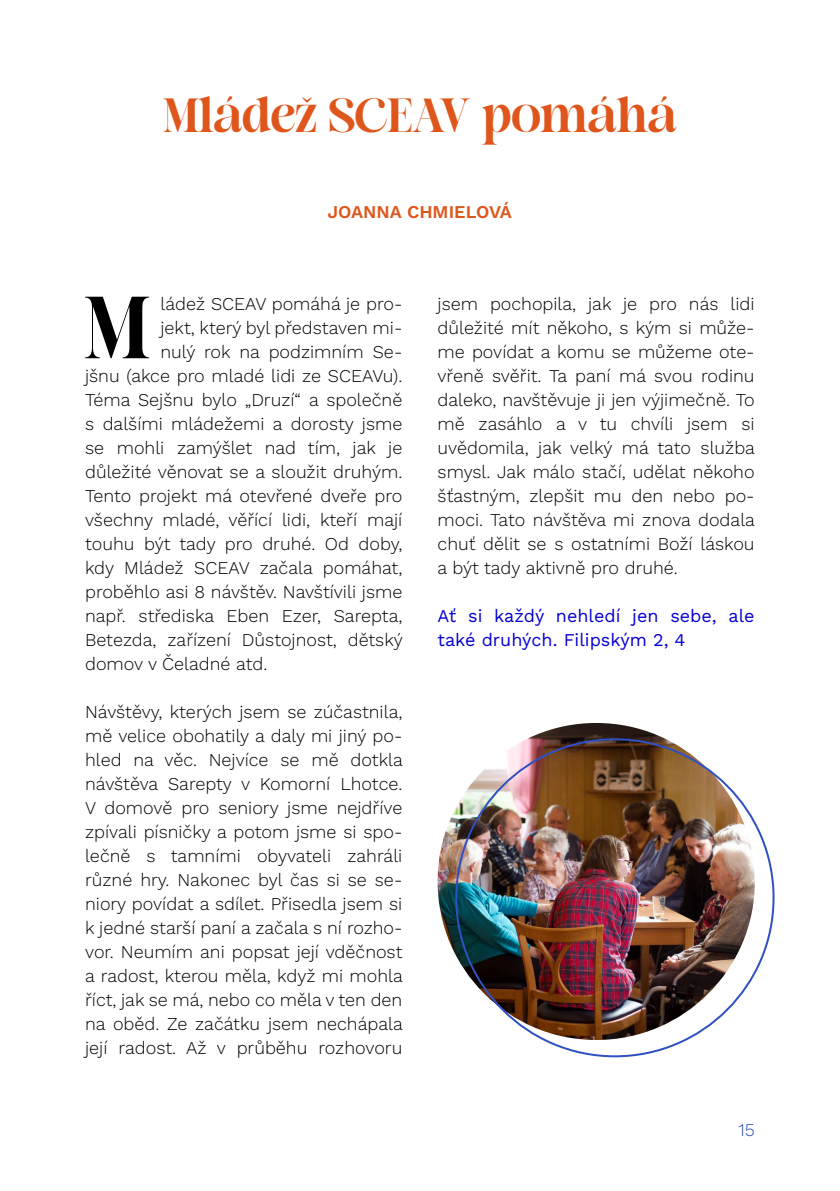
<style>
.page{position:relative;width:840px;height:1191px;background:#fff}
.page>*{position:absolute;margin:0;border:0;box-sizing:border-box;transform-origin:0 0}
.t1{font:88px "Bastoni";color:#000}
.t2{font:48px "Bastoni";color:#df561c}
.t3{font:300 18px/24px "Work Sans";color:#000;text-align:justify}
.t4{font:18px/24px "Work Sans";color:#0500d4}
.t5{font:600 18px "Work Sans";color:#de571d}
.t6{font:300 18px "Work Sans";color:#2e50c2}
</style>
<div class="page">
<img style="left:437px;top:723px;width:317px;height:317px;border-radius:50%">
<h2 class="t2" style="left:163px;top:96px;width:514px">Mládež SCEAV pomáhá</h2>
<p class="t5" style="left:327px;top:202px;width:186px">JOANNA CHMIELOVÁ</p>
<p class="t3" style="left:160px;top:292px;width:243px">ládež SCEAV pomáhá je pro‐</p>
<p class="t3" style="left:160px;top:316px;width:243px">jekt, který byl představen mi‐</p>
<p class="t3" style="left:160px;top:340px;width:243px">nulý rok na podzimním Se‐</p>
<p class="t3" style="left:85px;top:364px;width:318px">jšnu (akce pro mladé lidi ze SCEAVu).</p>
<p class="t3" style="left:85px;top:388px;width:318px">Téma Sejšnu bylo „Druzí“ a společně</p>
<p class="t3" style="left:85px;top:412px;width:318px">s dalšími mládežemi a dorosty jsme</p>
<p class="t3" style="left:85px;top:436px;width:318px">se mohli zamýšlet nad tím, jak je</p>
<p class="t3" style="left:85px;top:460px;width:318px">důležité věnovat se a sloužit druhým.</p>
<p class="t3" style="left:85px;top:484px;width:318px">Tento projekt má otevřené dveře pro</p>
<p class="t3" style="left:85px;top:508px;width:318px">všechny mladé, věřící lidi, kteří mají</p>
<p class="t3" style="left:85px;top:532px;width:318px">touhu být tady pro druhé. Od doby,</p>
<p class="t3" style="left:85px;top:556px;width:318px">kdy Mládež SCEAV začala pomáhat,</p>
<p class="t3" style="left:85px;top:580px;width:318px">proběhlo asi 8 návštěv. Navštívili jsme</p>
<p class="t3" style="left:85px;top:604px;width:318px">např. střediska Eben Ezer, Sarepta,</p>
<p class="t3" style="left:85px;top:628px;width:319px">Betezda, zařízení Důstojnost, dětský</p>
<p class="t3" style="left:85px;top:652px;width:183px">domov v Čeladné atd.</p>
<p class="t3" style="left:85px;top:700px;width:319px">Návštěvy, kterých jsem se zúčastnila, mě velice obohatily a daly mi jiný po‐ hled na věc. Nejvíce se mě dotkla návštěva Sarepty v Komorní Lhotce.<br>V domově pro seniory jsme nejdříve zpívali písničky a potom jsme si spo‐ lečně s tamními obyvateli zahráli různé hry. Nakonec byl čas si se se‐ niory povídat a sdílet. Přisedla jsem si k jedné starší paní a začala s ní rozho‐ vor. Neumím ani popsat její vděčnost a radost, kterou měla, když mi mohla říct, jak se má, nebo co měla v ten den na oběd. Ze začátku jsem nechápala její radost. Až v průběhu rozhovoru</p>
<h1 class="t1" style="left:85px;top:292px;width:66px">M</h1>
<p class="t3" style="left:437px;top:292px;width:319px">jsem pochopila, jak je pro nás lidi důležité mít někoho, s kým si může‐ me povídat a komu se můžeme ote‐ vřeně svěřit. Ta paní má svou rodinu daleko, navštěvuje ji jen výjimečně. To mě zasáhlo a v tu chvíli jsem si uvědomila, jak velký má tato služba smysl. Jak málo stačí, udělat někoho šťastným, zlepšit mu den nebo po‐ moci. Tato návštěva mi znova dodala chuť dělit se s ostatními Boží láskou a být tady aktivně pro druhé.</p>
<p class="t4" style="left:437px;top:604px;width:318px">Ať si každý nehledí jen sebe, ale také druhých. Filipským 2, 4</p>
<p class="t6" style="left:738px;top:1119px;width:18px">15</p>
</div>
